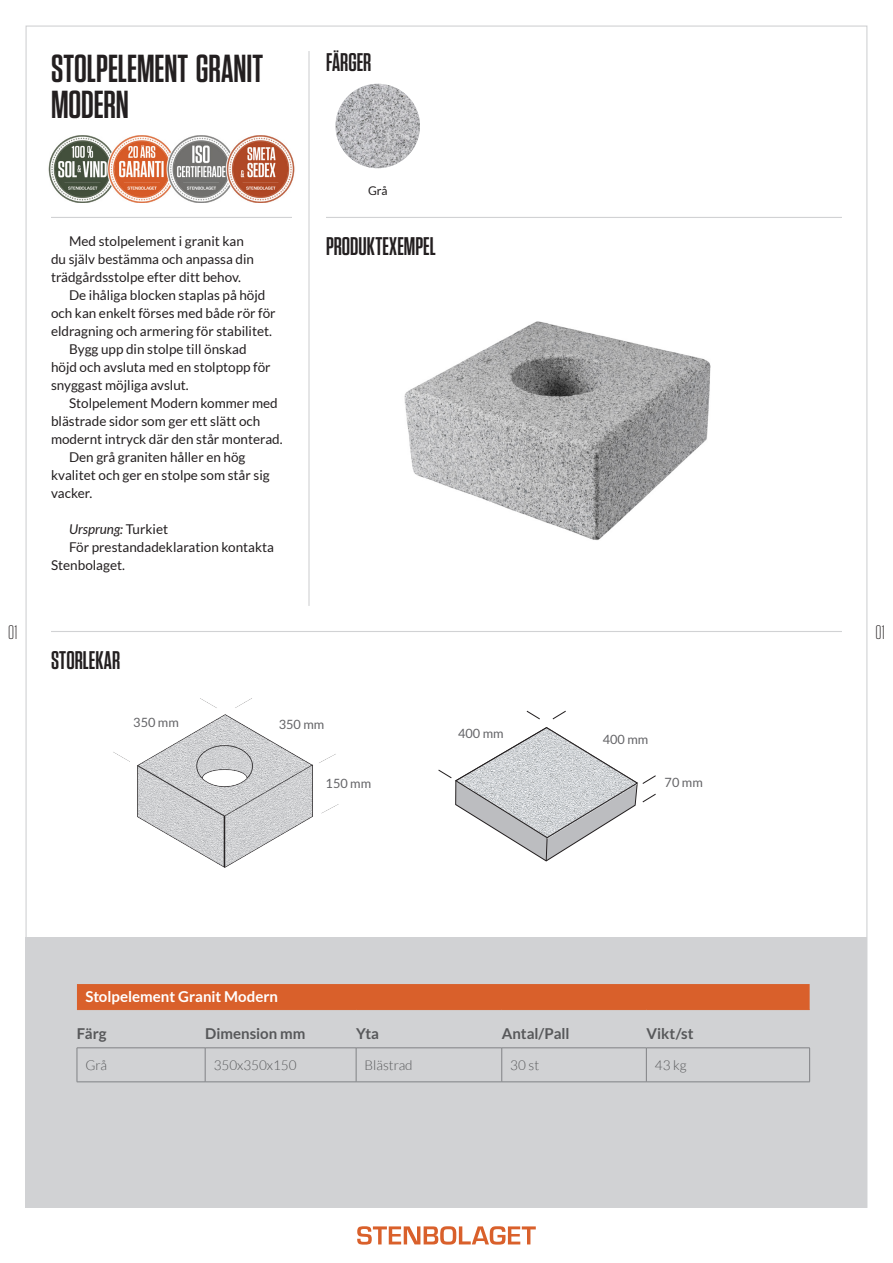
<style>
.page{position:relative;width:893px;height:1263px;background:#fff}
.page>*{position:absolute;margin:0;border:0;box-sizing:border-box;transform-origin:0 0}
.H3_5{font:600 39px/36px "Tungsten Narrow";color:#231f20}
.t1{font:600 25.5px "Tungsten Narrow";color:#231f20}
.t2{font:300 19.5px "Tungsten Narrow";color:#231f20}
.t3{font:17.4px "Open Sans";color:#6c6d70;scale:.93 1}
.Lato-Bold-9-Grå{font:700 15px "Lato";color:#57585a}
.Lato-Bold-10-Vit{font:700 15px "Lato";color:#fff}
.Lato-Reg-9-Svart-IND{font:13.5px/18px "Lato";color:#231f20}
.Lato-Light-9-Grå{font:300 13.5px "Lato";color:#57585a}
.Lato-Reg-9-Svart-IND-2{font:italic 13.5px "Lato";color:#231f20}
.Lato-Light-9-Grå-2{font:12.75px "Lato";color:#636366}
.Färg_1{font:12px "Lato";color:#231f20}
.s1{font-style:normal}
</style>
<div class="page">
<svg style="left:357px;top:1226px;width:179px;height:18px"></svg>
<div style="left:26px;top:938px;width:841px;height:270px;background:#d1d2d4"></div>
<hr style="left:51px;top:631px;width:791px;height:1px;background:#d1d2d4">
<hr style="left:326px;top:217px;width:516px;height:1px;background:#d1d2d4">
<hr style="left:51px;top:217px;width:241px;height:1px;background:#d1d2d4">
<hr style="left:308px;top:51px;width:2px;height:555px;background:#d1d2d4">
<img style="left:404px;top:321px;width:307px;height:219px">
<img style="left:335px;top:84px;width:85px;height:84px;border-radius:42px">
<img style="left:113px;top:698px;width:226px;height:169px">
<div style="left:77px;top:984px;width:733px;height:25px;background:#d9602b"></div>
<hr style="left:501px;top:1048px;width:1px;height:34px;background:#808285">
<hr style="left:646px;top:1048px;width:1px;height:34px;background:#808285">
<hr style="left:77px;top:1047px;width:128px;height:1px;background:#808285">
<hr style="left:77px;top:1048px;width:1px;height:34px;background:#808285">
<hr style="left:356px;top:1048px;width:1px;height:34px;background:#808285">
<hr style="left:77px;top:1081px;width:128px;height:1px;background:#808285">
<hr style="left:205px;top:1047px;width:151px;height:1px;background:#808285">
<hr style="left:205px;top:1048px;width:1px;height:34px;background:#808285">
<hr style="left:356px;top:1047px;width:146px;height:1px;background:#808285">
<hr style="left:502px;top:1047px;width:144px;height:1px;background:#808285">
<hr style="left:646px;top:1047px;width:164px;height:1px;background:#808285">
<hr style="left:809px;top:1048px;width:1px;height:34px;background:#808285">
<hr style="left:205px;top:1081px;width:151px;height:1px;background:#808285">
<hr style="left:356px;top:1081px;width:146px;height:1px;background:#808285">
<hr style="left:502px;top:1081px;width:144px;height:1px;background:#808285">
<hr style="left:646px;top:1081px;width:164px;height:1px;background:#808285">
<hr style="left:77px;top:1009px;width:128px;height:1px;background:#d9602b">
<hr style="left:205px;top:1009px;width:151px;height:1px;background:#d9602b">
<hr style="left:356px;top:1009px;width:146px;height:1px;background:#d9602b">
<hr style="left:502px;top:1009px;width:144px;height:1px;background:#d9602b">
<hr style="left:646px;top:1009px;width:164px;height:1px;background:#d9602b">
<img style="left:48px;top:135px;width:247px;height:67px">
<svg style="left:438px;top:727px;width:218px;height:134px"></svg>
<div style="left:451px;top:723px;width:64px;height:20px;background:#fff"></div>
<div style="left:458px;top:728px;width:49px;height:16px;background:#fff"></div>
<div style="left:595px;top:728px;width:65px;height:21px;background:#fff"></div>
<div style="left:603px;top:734px;width:49px;height:16px;background:#fff"></div>
<p class="H3_5" style="left:51px;top:52px;width:214px">STOLPELEMENT GRANIT<br>MODERN</p>
<p class="Lato-Reg-9-Svart-IND" style="left:51px;top:232px;width:204px;text-indent:18px">Med stolpelement i granit kan du själv bestämma och anpassa din trädgårdsstolpe efter ditt behov.</p>
<p class="Lato-Reg-9-Svart-IND" style="left:51px;top:286px;width:226px;text-align:center">De ihåliga blocken staplas på höjd<br>och kan enkelt förses med både rör för eldragning och armering för stabilitet.</p>
<p class="Lato-Reg-9-Svart-IND" style="left:51px;top:340px;width:221px;text-indent:18px">Bygg upp din stolpe till önskad höjd och avsluta med en stolptopp för snyggast möjliga avslut.</p>
<p class="Lato-Reg-9-Svart-IND" style="left:51px;top:394px;width:233px;text-indent:18px">Stolpelement Modern kommer med blästrade sidor som ger ett slätt och modernt intryck där den står monterad.</p>
<p class="Lato-Reg-9-Svart-IND" style="left:51px;top:448px;width:220px;text-indent:18px">Den grå graniten håller en hög kvalitet och ger en stolpe som står sig vacker.</p>
<p class="Lato-Reg-9-Svart-IND-2" style="left:69px;top:521px;width:101px">Ursprung: <span class="s1">Turkiet</span></p>
<p class="Lato-Reg-9-Svart-IND" style="left:51px;top:538px;width:224px;text-indent:18px">För prestandadeklaration kontakta<br>Stenbolaget.</p>
<h2 class="t1" style="left:326px;top:50px;width:47px">FÄRGER</h2>
<p class="Färg_1" style="left:368px;top:184px;width:21px">Grå</p>
<h2 class="t1" style="left:326px;top:234px;width:111px">PRODUKTEXEMPEL</h2>
<h3 class="t2" style="left:8px;top:623px;width:11px">01</h3>
<h3 class="t2" style="left:875px;top:623px;width:11px">01</h3>
<h2 class="t1" style="left:51px;top:647px;width:71px">STORLEKAR</h2>
<p class="Lato-Light-9-Grå-2" style="left:133px;top:715px;width:47px">350 mm</p>
<p class="Lato-Light-9-Grå-2" style="left:279px;top:717px;width:47px">350 mm</p>
<p class="Lato-Light-9-Grå-2" style="left:326px;top:776px;width:47px">150 mm</p>
<p class="t3" style="left:451px;top:719px;width:69px">350 mm</p>
<p class="Lato-Light-9-Grå-2" style="left:458px;top:726px;width:47px">400 mm</p>
<p class="t3" style="left:596px;top:726px;width:69px">350 mm</p>
<p class="Lato-Light-9-Grå-2" style="left:603px;top:732px;width:47px">400 mm</p>
<p class="t3" style="left:662px;top:771px;width:59px">70 mm</p>
<p class="Lato-Light-9-Grå-2" style="left:665px;top:775px;width:40px">70 mm</p>
<p class="Lato-Bold-10-Vit" style="left:85px;top:988px;width:194px">Stolpelement Granit Modern</p>
<p class="Lato-Bold-9-Grå" style="left:77px;top:1025px;width:31px">Färg</p>
<p class="Lato-Bold-9-Grå" style="left:205px;top:1025px;width:102px">Dimension mm</p>
<p class="Lato-Bold-9-Grå" style="left:356px;top:1025px;width:25px">Yta</p>
<p class="Lato-Bold-9-Grå" style="left:502px;top:1025px;width:69px">Antal/Pall</p>
<p class="Lato-Bold-9-Grå" style="left:646px;top:1025px;width:49px">Vikt/st</p>
<p class="Lato-Light-9-Grå" style="left:85px;top:1058px;width:23px">Grå</p>
<p class="Lato-Light-9-Grå" style="left:214px;top:1058px;width:84px">350x350x150</p>
<p class="Lato-Light-9-Grå" style="left:365px;top:1058px;width:49px">Blästrad</p>
<p class="Lato-Light-9-Grå" style="left:510px;top:1058px;width:30px">30 st</p>
<p class="Lato-Light-9-Grå" style="left:655px;top:1058px;width:33px">43 kg</p>
</div>
